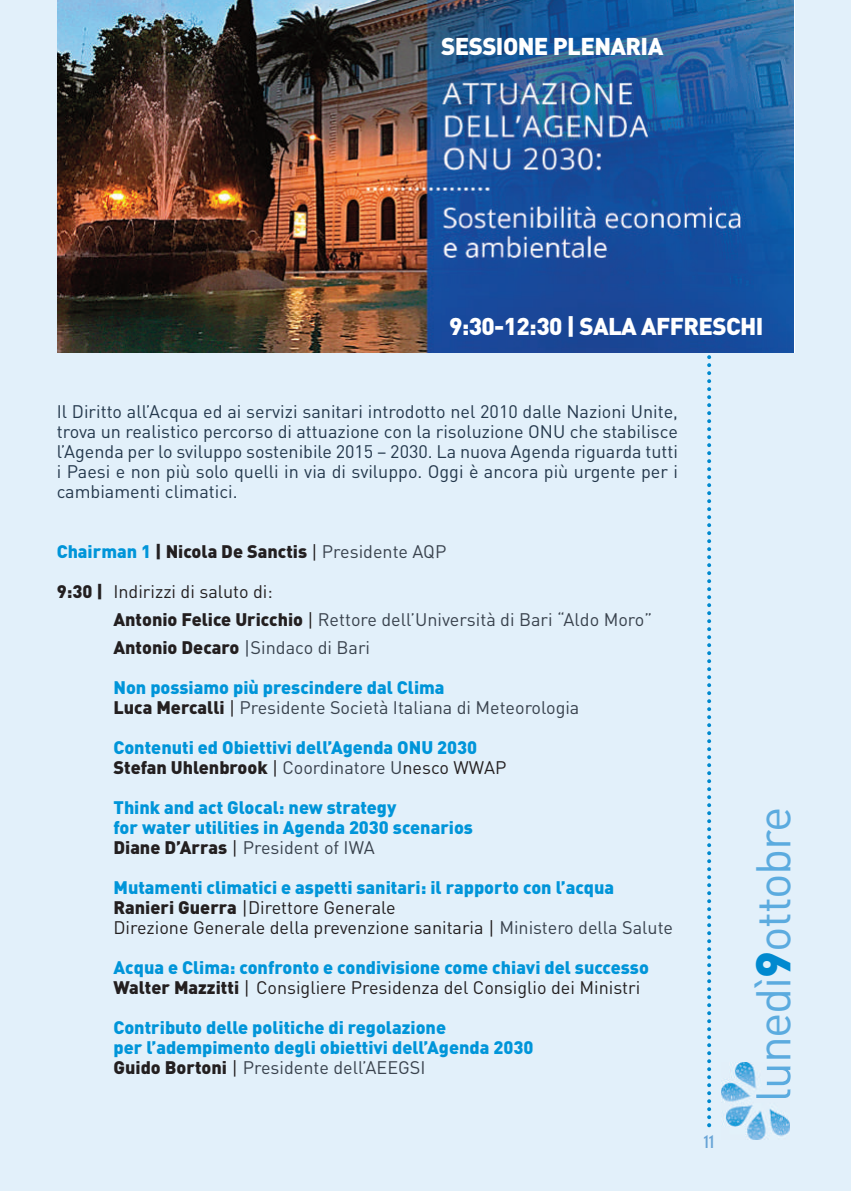
<style>
.page{position:relative;width:851px;height:1191px;background:#fff}
.page>*{position:absolute;margin:0;border:0;box-sizing:border-box;transform-origin:0 0}
.t1{font:48px "DIN";letter-spacing:-.025em;color:#5babdf}
.t2{font:900 24px "DIN";letter-spacing:-.025em;color:#fff}
.t3{font:900 18px/20px "DIN";color:#0095d9}
.t4{font:18px/20px "DIN";color:#24384c;text-align:justify}
.t5{font:18px/28px "DIN";color:#39424d}
.t6{font:18px/20px "DIN";color:#231f20}
.t7{font:900 18px "DIN";color:#231f20}
.t8{font:700 condensed 18px "DIN Neuzeit Grotesk";color:#68a4d6}
.s1{color:#0095d9}
.s2{font-family:"Lucida Grande";font-weight:400}
.s3{font-weight:400;color:#39424d}
.s4{font-weight:900;color:#231f20}
.s5{color:#231f20}
.s6{font-family:"Lucida Grande";color:#231f20}
.s7{font-family:"Lucida Grande"}
.s8{font-weight:900;color:#0095d9}
.s9{font-family:"Lucida Grande";font-weight:400;color:#231f20}
.s10{font-weight:400;color:#231f20}
.s11{font-weight:900}
.s12{color:#39424d}
.s13{font-weight:900;color:#0089cf}
</style>
<div class="page">
<div style="left:0;top:0;width:850px;height:1191px;background:#e2f0fa"></div>
<svg style="left:707px;top:352px;width:4px;height:775px"></svg>
<img style="left:721px;top:1062px;width:68px;height:77px">
<img style="left:755px;top:1066px;width:34px;height:32px">
<img style="left:57px;top:0;width:736px;height:352px">
<h2 class="t2" style="left:441px;top:33px;width:224px">SESSIONE PLENARIA</h2>
<h2 class="t2" style="left:449px;top:312px;width:316px">9:30-12:30 | SALA AFFRESCHI</h2>
<p class="t4" style="left:57px;top:402px;width:622px">Il Diritto all’Acqua ed ai servizi sanitari introdotto nel 2010 dalle Nazioni Unite, trova un realistico percorso di attuazione con la risoluzione ONU che stabilisce l’Agenda per lo sviluppo sostenibile 2015 – 2030. La nuova Agenda riguarda tutti i Paesi e non più solo quelli in via di sviluppo. Oggi è ancora più urgente per i cambiamenti climatici.</p>
<p class="t7" style="left:57px;top:541px;width:391px"><span class="s1">Chairman 1</span> | Nicola De Sanctis <span class="s2">|</span> <span class="s3">Presidente AQP</span></p>
<p class="t5" style="left:113px;top:578px;width:540px;text-indent:-57px"><span class="s4">9:30 |</span> <span class="s5">Indirizzi di saluto di:<br></span><span class="s4">Antonio Felice Uricchio</span> <span class="s6">|</span> Rettore dell’Università di Bari “Aldo Moro”<br><span class="s4">Antonio Decaro</span> <span class="s7">|</span>Sindaco di Bari</p>
<p class="t5" style="left:113px;top:678px;width:467px;line-height:20px"><span class="s8">Non possiamo più prescindere dal Clima<br></span><span class="s4">Luca Mercalli</span> <span class="s6">|</span> Presidente Società Italiana di Meteorologia</p>
<p class="t3" style="left:113px;top:738px;width:394px">Contenuti ed Obiettivi dell’Agenda ONU 2030<br><span class="s5">Stefan Uhlenbrook</span> <span class="s9">|</span> <span class="s3">Coordinatore U</span><span class="s10">nesco WWAP</span></p>
<p class="t3" style="left:113px;top:798px;width:361px">Think and act Glocal: new strategy<br>for water utilities in Agenda 2030 scenarios<br><span class="s5">Diane D’Arras</span> <span class="s9">|</span> <span class="s3">President of IWA</span></p>
<p class="t6" style="left:113px;top:878px;width:561px"><span class="s8">Mutamenti climatici e aspetti sanitari: il rapporto con l’acqua<br></span><span class="s11">Ranieri Guerra</span> <span class="s7">|</span>Direttore Generale<br>Direzione Generale della prevenzione sanitaria <span class="s7">|</span> <span class="s12">Ministero della Salute</span></p>
<p class="t3" style="left:113px;top:958px;width:537px">Acqua e Clima: confronto e condivisione come chiavi del successo<br><span class="s5">Walter Mazzitti</span> <span class="s9">|</span> <span class="s10">Consigliere Presidenza del Consiglio dei Ministri</span></p>
<p class="t3" style="left:113px;top:1018px;width:421px">Contributo delle politiche di regolazione<br>per l’adempimento degli obiettivi dell’Agenda 2030<br><span class="s5">Guido Bortoni</span> <span class="s9">|</span> <span class="s3">Presidente dell’AEEGSI</span></p>
<p class="t8" style="left:703px;top:1134px;width:12px">11</p>
<h1 class="t1" style="left:745px;top:1102px;width:297px;rotate:-90deg">lunedì<span class="s13">9</span>ottobre</h1>
</div>
